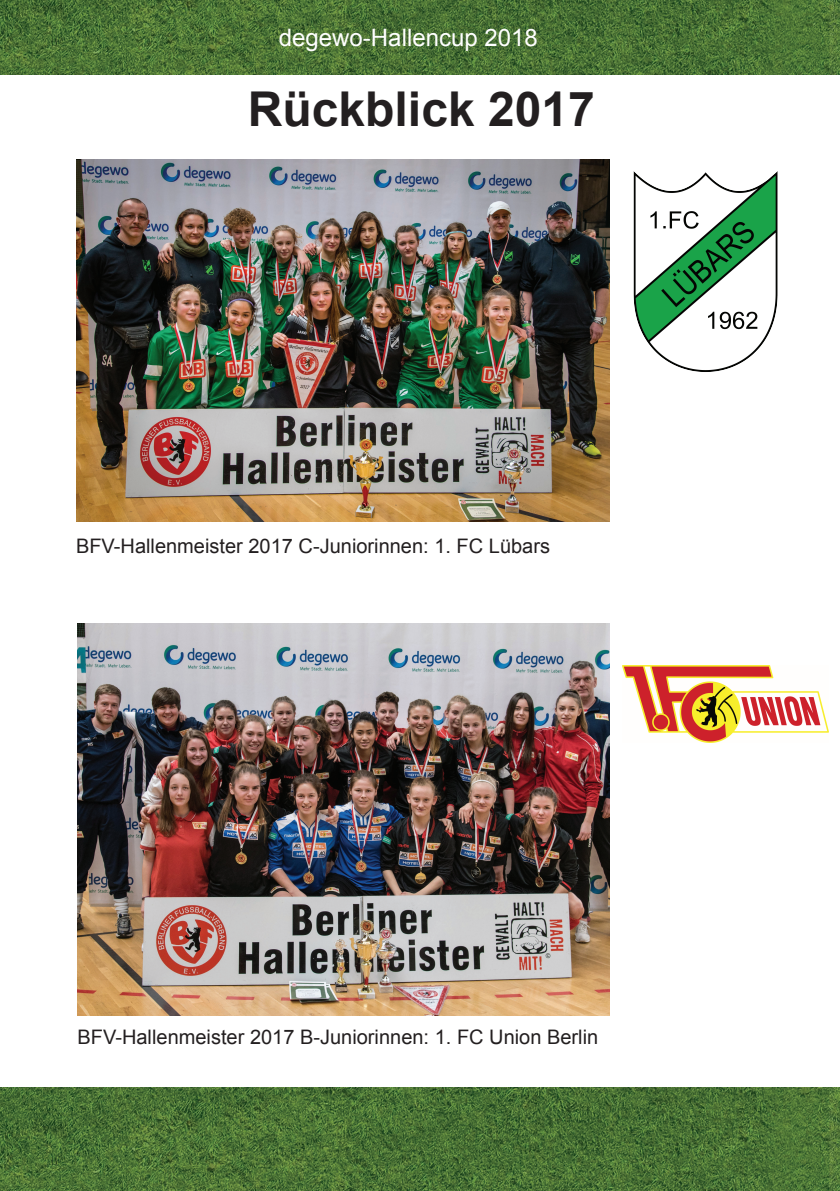
<style>
.page{position:relative;width:840px;height:1191px;background:#fff}
.page>*{position:absolute;margin:0;border:0;box-sizing:border-box;transform-origin:0 0}
.t1{font:700 48px "Arial";color:#231f20}
.t2{font:24px "Arial";color:#fff}
.t3{font:20px "Arial";color:#231f20}
</style>
<div class="page">
<img style="left:0;top:0;width:839px;height:74px">
<img style="left:0;top:1088px;width:839px;height:103px">
<img style="left:633px;top:171px;width:145px;height:201px">
<img style="left:622px;top:665px;width:206px;height:77px">
<img style="left:77px;top:624px;width:532px;height:391px">
<img style="left:76px;top:160px;width:533px;height:362px">
<p class="t2" style="left:279px;top:22px;width:260px">degewo-Hallencup 2018</p>
<h1 class="t1" style="left:248px;top:77px;width:348px">Rückblick 2017</h1>
<p class="t3" style="left:76px;top:533px;width:475px">BFV-Hallenmeister 2017 C-Juniorinnen: 1. FC Lübars</p>
<p class="t3" style="left:77px;top:1023px;width:522px">BFV-Hallenmeister 2017 B-Juniorinnen: 1. FC Union Berlin</p>
</div>
